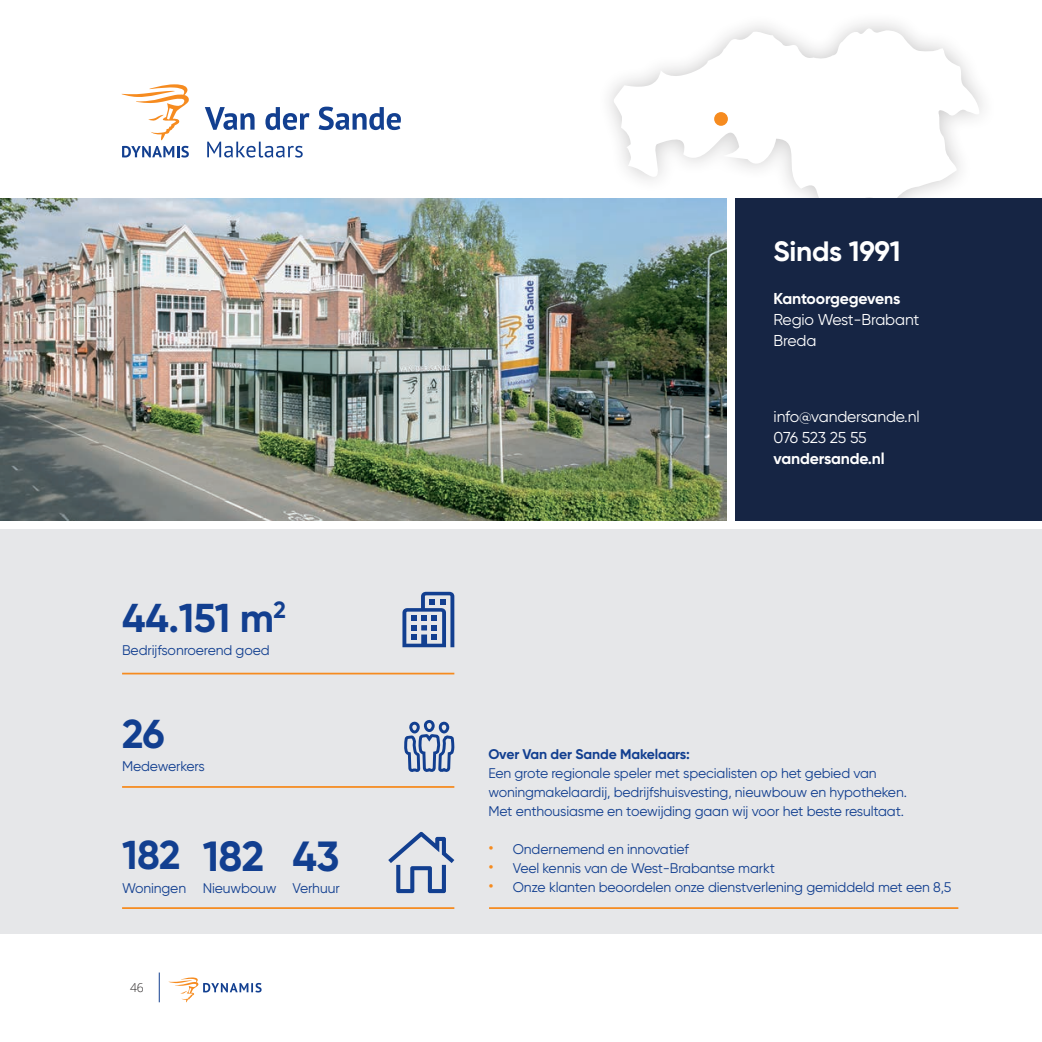
<style>
.page{position:relative;width:1042px;height:1042px;background:#fff}
.page>*{position:absolute;margin:0;border:0;box-sizing:border-box;transform-origin:0 0}
.t1{font:700 42.18px "Gilroy";color:#123f90}
.t2{font:700 40.25px "Gilroy";letter-spacing:-.015em;color:#123f90}
.t3{font:700 28px "Gilroy";letter-spacing:-.01em;color:#fff}
.t4{font:15.75px "Gilroy";letter-spacing:-.01em;color:#fff}
.t5{font:700 15.75px "Gilroy";letter-spacing:-.01em;color:#fff}
.t6{font:14px/19.1px "Gilroy";letter-spacing:-.01em;color:#123f90}
.t7{font:700 14px "Gilroy";letter-spacing:-.01em;color:#123f90}
.t8{font:300 12.25px "Open Sans";color:#231f20}
.s1{font-size:17.5px;color:#f68b1f}
</style>
<div class="page">
<svg style="left:168px;top:977px;width:94px;height:25px"></svg>
<hr style="left:159px;top:972px;width:1px;height:30px;background:#123f90">
<svg style="left:612px;top:28px;width:367px;height:170px"></svg>
<div style="left:714px;top:112px;width:14px;height:14px;background:#f68b1f;border-radius:50%"></div>
<div style="left:735px;top:198px;width:307px;height:323px;background:#162544"></div>
<img style="left:0;top:198px;width:727px;height:323px">
<div style="left:0;top:529px;width:1042px;height:404px;background:#e6e7e9"></div>
<hr style="left:489px;top:907px;width:469px;height:2px;background:#f68b1f">
<hr style="left:122px;top:786px;width:332px;height:2px;background:#f68b1f">
<hr style="left:122px;top:673px;width:332px;height:1px;background:#f68b1f">
<hr style="left:122px;top:907px;width:332px;height:2px;background:#f68b1f">
<svg style="left:388px;top:509px;width:68px;height:425px"></svg>
<svg style="left:122px;top:84px;width:67px;height:56px"></svg>
<svg style="left:122px;top:146px;width:67px;height:12px"></svg>
<svg style="left:205px;top:107px;width:50px;height:23px"></svg>
<svg style="left:265px;top:107px;width:44px;height:23px"></svg>
<svg style="left:318px;top:107px;width:83px;height:23px"></svg>
<svg style="left:207px;top:142px;width:96px;height:16px"></svg>
<p class="t2" style="left:122px;top:592px;width:165px">44.151 m<sup>2</sup></p>
<p class="t6" style="left:122px;top:640px;width:149px">Bedrijfsonroerend goed</p>
<p class="t2" style="left:122px;top:708px;width:44px">26</p>
<p class="t6" style="left:122px;top:756px;width:84px">Medewerkers</p>
<p class="t2" style="left:122px;top:830px;width:60px">182</p>
<p class="t6" style="left:122px;top:878px;width:66px">Woningen</p>
<p class="t1" style="left:203px;top:829px;width:63px">182</p>
<p class="t1" style="left:292px;top:829px;width:48px">43</p>
<p class="t6" style="left:203px;top:878px;width:76px">Nieuwbouw</p>
<p class="t6" style="left:292px;top:878px;width:49px">Verhuur</p>
<p class="t8" style="left:130px;top:979px;width:15px">46</p>
<p class="t3" style="left:773px;top:233px;width:128px">Sinds 1991</p>
<p class="t5" style="left:773px;top:289px;width:128px">Kantoorgegevens</p>
<p class="t4" style="left:773px;top:310px;width:147px">Regio West-Brabant</p>
<p class="t4" style="left:773px;top:331px;width:44px">Breda</p>
<p class="t4" style="left:773px;top:406px;width:147px">info@vandersande.nl</p>
<p class="t4" style="left:773px;top:427px;width:95px">076 523 25 55</p>
<p class="t5" style="left:773px;top:448px;width:113px">vandersande.nl</p>
<p class="t7" style="left:488px;top:745px;width:203px">Over Van der Sande Makelaars:</p>
<p class="t6" style="left:488px;top:763px;width:420px">Een grote regionale speler met specialisten op het gebied van woningmakelaardij, bedrijfshuisvesting, nieuwbouw en hypotheken.</p>
<p class="t6" style="left:488px;top:801px;width:417px">Met enthousiasme en toewijding gaan wij voor het beste resultaat.</p>
<p class="t6" style="left:488px;top:839px;width:202px"><span class="s1">•</span> Ondernemend en innovatief</p>
<p class="t6" style="left:488px;top:858px;width:288px"><span class="s1">•</span> Veel kennis van de West-Brabantse markt</p>
<p class="t6" style="left:488px;top:878px;width:465px"><span class="s1">•</span> Onze klanten beoordelen onze dienstverlening gemiddeld met een 8,5</p>
</div>
